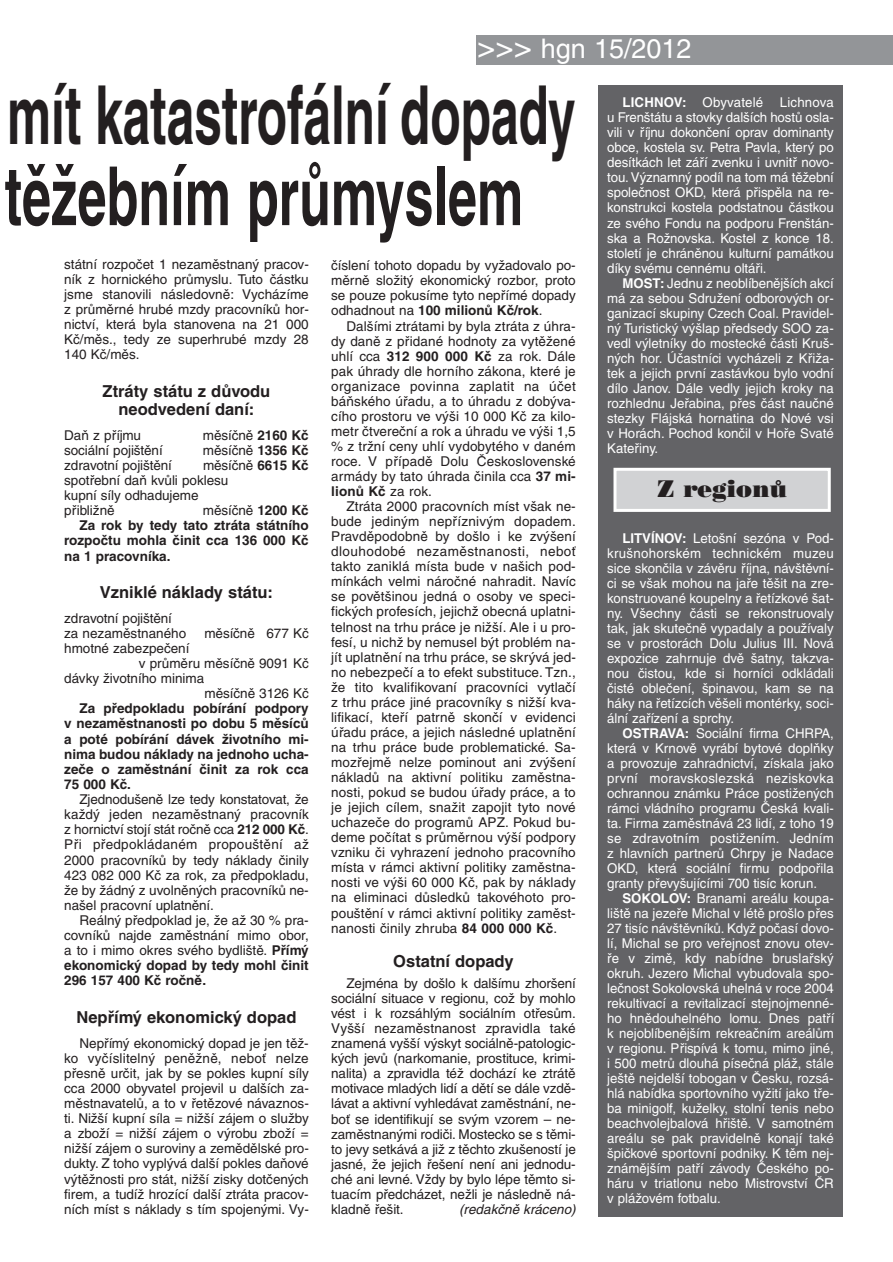
<style>
.page{position:relative;width:893px;height:1262px;background:#fff}
.page>*{position:absolute;margin:0;border:0;box-sizing:border-box;transform-origin:0 0}
.t1{font:700 81.45px/81.4px "Helvetica CE";color:#231f20;scale:.61 1}
.t2{font:27px "Helvetica CE";color:#fff}
.t3{font:24px "Bodoni CE Poster";color:#231f20}
.t4{font:700 16.5px/18.1px "Helvetica CE";color:#231f20;text-align:center}
.t5{font:13.5px/15px "Helvetica CE";color:#231f20;text-align:justify}
.t6{font:13.5px/15px "Helvetica CE";color:#fff;text-align:justify}
.t7{font:700 13.5px/15.1px "Helvetica CE";color:#231f20;text-align:justify}
.t8{font:italic 13.5px "Helvetica CE";color:#231f20}
.s1{font-size:31.5px}
.s2{font-weight:700}
</style>
<div class="page">
<div style="left:476px;top:35px;width:416px;height:30px;background:#939598"></div>
<div style="left:598px;top:85px;width:244px;height:1131px;background:#636366"></div>
<div style="left:615px;top:469px;width:214px;height:41px;background:#d1d2d4"></div>
<div style="left:613px;top:468px;width:217px;height:44px;border:3px solid #fff"></div>
<h2 class="t2" style="left:477px;top:37px;width:216px"><span class="s1">&gt;&gt;&gt;</span> hgn 15/2012</h2>
<p class="t6" style="left:607px;top:96px;width:228px;text-indent:15px"><span class="s2">LICHNOV:</span> Obyvatelé Lichnova u Frenštátu a stovky dalších hostů osla&shy;vili v říjnu dokončení oprav dominanty obce, kostela sv. Petra Pavla, který po desítkách let září zvenku i uvnitř novo&shy;tou. Významný podíl na tom má těžební společnost OKD, která přispěla na re&shy;konstrukci kostela podstatnou částkou ze svého Fondu na podporu Frenštán&shy;ska a Rožnovska. Kostel z konce 18. století je chráněnou kulturní památkou díky svému cennému oltáři.</p>
<p class="t6" style="left:607px;top:276px;width:228px;text-indent:15px"><span class="s2">MOST:</span> Jednu z neoblíbenějších akcí má za sebou Sdružení odborových or&shy;ganizací skupiny Czech Coal. Pravidel&shy;ný Turistický výšlap předsedy SOO za&shy;vedl výletníky do mostecké části Kruš&shy;ných hor. Účastníci vycházeli z Křiža&shy;tek a jejich první zastávkou bylo vodní dílo Janov. Dále vedly jejich kroky na rozhlednu Jeřabina, přes část naučné stezky Flájská hornatina do Nové vsi v Horách. Pochod končil v Hoře Svaté Kateřiny.</p>
<h1 class="t1" style="left:5px;top:81px;width:937px">mít katastrofální dopady těžebním průmyslem</h1>
<p class="t5" style="left:64px;top:257px;width:246px">státní rozpočet 1 nezaměstnaný pracov&shy;ník z hornického průmyslu. Tuto částku jsme stanovili následovně: Vycházíme z průměrné hrubé mzdy pracovníků hor&shy;nictví, která byla stanovena na 21 000<br>Kč/měs., tedy ze superhrubé mzdy 28<br>140 Kč/měs.</p>
<p class="t4" style="left:103px;top:383px;width:169px">Ztráty státu z důvodu neodvedení daní:</p>
<p class="t5" style="left:64px;top:428px;width:78px">Daň z příjmu</p>
<p class="t5" style="left:203px;top:428px;width:107px">měsíčně <span class="s2">2160 Kč</span></p>
<p class="t5" style="left:64px;top:443px;width:100px">sociální pojištění</p>
<p class="t5" style="left:203px;top:443px;width:107px">měsíčně <span class="s2">1356 Kč</span></p>
<p class="t5" style="left:64px;top:458px;width:109px">zdravotní pojištění</p>
<p class="t5" style="left:331px;top:259px;width:246px">číslení tohoto dopadu by vyžadovalo po&shy;měrně složitý ekonomický rozbor, proto se pouze pokusíme tyto nepřímé dopady odhadnout na <span class="s2">100 milionů Kč/rok</span>.</p>
<p class="t5" style="left:331px;top:319px;width:246px;text-indent:15px">Dalšími ztrátami by byla ztráta z úhra&shy;dy daně z přidané hodnoty za vytěžené uhlí cca <span class="s2">312 900 000 Kč</span> za rok. Dále pak úhrady dle horního zákona, které je organizace povinna zaplatit na účet báňského úřadu, a to úhradu z dobýva&shy;cího prostoru ve výši 10 000 Kč za kilo&shy;metr čtvereční a rok a úhradu ve výši 1,5 % z tržní ceny uhlí vydobytého v daném roce. V případě Dolu Československé armády by tato úhrada činila cca <span class="s2">37 mi&shy;lionů Kč</span> za rok.</p>
<p class="t5" style="left:331px;top:500px;width:246px;text-indent:15px">Ztráta 2000 pracovních míst však ne&shy;bude jediným nepříznivým dopadem.<br>Pravděpodobně by došlo i ke zvýšení dlouhodobé nezaměstnanosti, neboť takto zaniklá místa bude v našich pod&shy;mínkách velmi náročné nahradit. Navíc se povětšinou jedná o osoby ve speci&shy;fických profesích, jejichž obecná uplatni&shy;telnost na trhu práce je nižší. Ale i u pro&shy;fesí, u nichž by nemusel být problém na&shy;jít uplatnění na trhu práce, se skrývá jed&shy;no nebezpečí a to efekt substituce. Tzn., že tito kvalifikovaní pracovníci vytlačí z trhu práce jiné pracovníky s nižší kva&shy;lifikací, kteří patrně skončí v evidenci úřadu práce, a jejich následné uplatnění na trhu práce bude problematické. Sa&shy;mozřejmě nelze pominout ani zvýšení nákladů na aktivní politiku zaměstna&shy;nosti, pokud se budou úřady práce, a to je jejich cílem, snažit zapojit tyto nové uchazeče do programů APZ. Pokud bu&shy;deme počítat s průměrnou výší podpory vzniku či vyhrazení jednoho pracovního místa v rámci aktivní politiky zaměstna&shy;nosti ve výši 60 000 Kč, pak by náklady na eliminaci důsledků takovéhoto pro&shy;pouštění v rámci aktivní politiky zaměst&shy;nanosti činily zhruba <span class="s2">84 000 000 Kč</span>.</p>
<p class="t4" style="left:393px;top:953px;width:122px">Ostatní dopady</p>
<p class="t5" style="left:331px;top:977px;width:246px;text-indent:15px">Zejména by došlo k dalšímu zhoršení sociální situace v regionu, což by mohlo vést i k rozsáhlým sociálním otřesům.<br>Vyšší nezaměstnanost zpravidla také znamená vyšší výskyt sociálně-patologic&shy;kých jevů (narkomanie, prostituce, krimi&shy;nalita) a zpravidla též dochází ke ztrátě motivace mladých lidí a dětí se dále vzdě&shy;lávat a aktivní vyhledávat zaměstnání, ne&shy;boť se identifikují se svým vzorem – ne&shy;zaměstnanými rodiči. Mostecko se s těmi&shy;to jevy setkává a již z těchto zkušeností je jasné, že jejich řešení není ani jednodu&shy;ché ani levné. Vždy by bylo lépe těmto si&shy;tuacím předcházet, nežli je následně ná&shy;kladně řešit.</p>
<p class="t5" style="left:64px;top:458px;width:246px;text-align:left;text-indent:139px">měsíčně <span class="s2">6615 Kč </span>spotřební daň kvůli poklesu<br>kupní síly odhadujeme<br>přibližně</p>
<h3 class="t3" style="left:657px;top:480px;width:131px">Z regionů</h3>
<p class="t5" style="left:203px;top:504px;width:107px">měsíčně <span class="s2">1200 Kč</span></p>
<p class="t7" style="left:79px;top:519px;width:231px">Za rok by tedy tato ztráta státního</p>
<p class="t7" style="left:64px;top:534px;width:246px">rozpočtu mohla činit cca 136 000 Kč</p>
<p class="t7" style="left:64px;top:549px;width:108px">na 1 pracovníka.</p>
<p class="t4" style="left:100px;top:584px;width:175px">Vzniklé náklady státu:</p>
<p class="t5" style="left:64px;top:611px;width:123px">zdravotní pojištění za nezaměstnaného</p>
<p class="t6" style="left:607px;top:531px;width:228px;text-indent:15px"><span class="s2">LITVÍNOV:</span> Letošní sezóna v Pod&shy;krušnohorském technickém muzeu sice skončila v závěru října, návštěvní&shy;ci se však mohou na jaře těšit na zre&shy;konstruované koupelny a řetízkové šat&shy;ny. Všechny části se rekonstruovaly tak, jak skutečně vypadaly a používaly se v prostorách Dolu Julius III. Nová expozice zahrnuje dvě šatny, takzva&shy;nou čistou, kde si horníci odkládali čisté oblečení, špinavou, kam se na háky na řetízcích věšeli montérky, soci&shy;ální zařízení a sprchy.</p>
<p class="t6" style="left:607px;top:726px;width:228px;text-indent:15px"><span class="s2">OSTRAVA:</span> Sociální firma CHRPA, která v Krnově vyrábí bytové doplňky a provozuje zahradnictví, získala jako první moravskoslezská neziskovka ochrannou známku Práce postižených rámci vládního programu Česká kvali&shy;ta. Firma zaměstnává 23 lidí, z toho 19 se zdravotním postižením. Jedním z hlavních partnerů Chrpy je Nadace OKD, která sociální firmu podpořila granty převyšujícími 700 tisíc korun.</p>
<p class="t6" style="left:607px;top:891px;width:229px;text-indent:15px"><span class="s2">SOKOLOV:</span> Branami areálu koupa&shy;liště na jezeře Michal v létě prošlo přes 27 tisíc návštěvníků. Když počasí dovo&shy;lí, Michal se pro veřejnost znovu otev&shy;ře v zimě, kdy nabídne bruslařský okruh. Jezero Michal vybudovala spo&shy;lečnost Sokolovská uhelná v roce 2004 rekultivací a revitalizací stejnojmenné&shy;ho hnědouhelného lomu. Dnes patří k nejoblíbenějším rekreačním areálům v regionu. Přispívá k tomu, mimo jiné, i 500 metrů dlouhá písečná pláž, stále ještě nejdelší tobogan v Česku, rozsá&shy;hlá nabídka sportovního vyžití jako tře&shy;ba minigolf, kuželky, stolní tenis nebo beachvolejbalová hřiště. V samotném areálu se pak pravidelně konají také špičkové sportovní podniky. K těm nej&shy;známějším patří závody Českého po&shy;háru v triatlonu nebo Mistrovství ČR v plážovém fotbalu.</p>
<p class="t5" style="left:204px;top:626px;width:106px">měsíčně 677 Kč</p>
<p class="t5" style="left:64px;top:641px;width:127px">hmotné zabezpečení</p>
<p class="t5" style="left:139px;top:657px;width:171px">v průměru měsíčně 9091 Kč</p>
<p class="t5" style="left:64px;top:672px;width:141px">dávky životního minima</p>
<p class="t5" style="left:204px;top:687px;width:106px">měsíčně 3126 Kč</p>
<p class="t7" style="left:64px;top:702px;width:246px;text-indent:15px">Za předpokladu pobírání podpory v nezaměstnanosti po dobu 5 měsíců a poté pobírání dávek životního mi&shy;nima budou náklady na jednoho ucha&shy;zeče o zaměstnání činit za rok cca 75 000 Kč.</p>
<p class="t5" style="left:64px;top:792px;width:246px;text-indent:15px">Zjednodušeně lze tedy konstatovat, že každý jeden nezaměstnaný pracovník z hornictví stojí stát ročně cca <span class="s2">212 000 Kč</span>.<br>Při předpokládaném propouštění až 2000 pracovníků by tedy náklady činily 423 082 000 Kč za rok, za předpokladu, že by žádný z uvolněných pracovníků ne&shy;našel pracovní uplatnění.</p>
<p class="t5" style="left:64px;top:913px;width:246px;text-indent:15px">Reálný předpoklad je, že až 30 % pra&shy;covníků najde zaměstnání mimo obor, a to i mimo okres svého bydliště. <span class="s2">Přímý ekonomický dopad by tedy mohl činit 296 157 400 Kč ročně.</span></p>
<p class="t4" style="left:76px;top:1009px;width:221px">Nepřímý ekonomický dopad</p>
<p class="t5" style="left:64px;top:1036px;width:246px;text-indent:15px">Nepřímý ekonomický dopad je jen těž&shy;ko vyčíslitelný peněžně, neboť nelze přesně určit, jak by se pokles kupní síly cca 2000 obyvatel projevil u dalších za&shy;městnavatelů, a to v řetězové návaznos&shy;ti. Nižší kupní síla = nižší zájem o služby a zboží = nižší zájem o výrobu zboží = nižší zájem o suroviny a zemědělské pro&shy;dukty. Z toho vyplývá další pokles daňové výtěžnosti pro stát, nižší zisky dotčených firem, a tudíž hrozící další ztráta pracov&shy;ních míst s náklady s tím spojenými. Vy-</p>
<p class="t8" style="left:459px;top:1203px;width:118px">(redakčně kráceno)</p>
</div>
